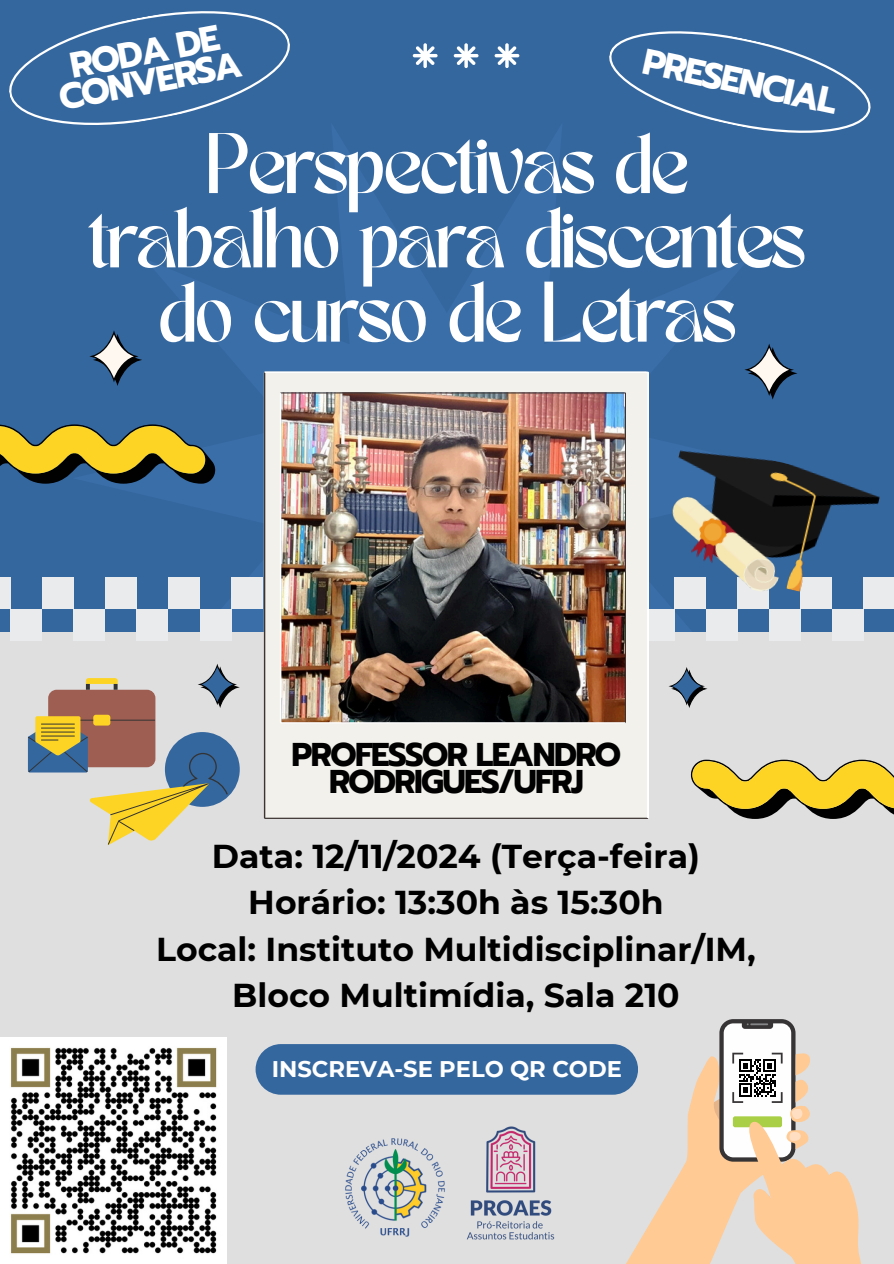
<style>
.page{position:relative;width:894px;height:1264px;background:#fff}
.page>*{position:absolute;margin:0;border:0;box-sizing:border-box;transform-origin:0 0}
.t1{font:60px/74.2px "TANMERINGUE";letter-spacing:-.05em;color:#fff;text-align:center}
.t2{font:700 36px "Prompt";color:#fff}
.t3{font:700 35.85px/29.7px "Prompt";color:#fff;text-align:center}
.t4{font:700 33px/46.2px "Montserrat";color:#000;text-align:center}
.t5{font:700 32.85px/27px "Prompt";letter-spacing:-.05em;color:#010101;text-align:center}
.t6{font:700 22.65px "Montserrat";color:#fff}
</style>
<div class="page">
<div style="left:0;top:0;width:893px;height:1263px;background:#35679f"></div>
<div style="left:0;top:631px;width:893px;height:632px;background:#dfdfdf"></div>
<svg style="left:744px;top:344px;width:53px;height:55px"></svg>
<svg style="left:668px;top:667px;width:39px;height:41px"></svg>
<svg style="left:89px;top:330px;width:53px;height:56px"></svg>
<svg style="left:0;top:424px;width:215px;height:59px"></svg>
<svg style="left:690px;top:759px;width:203px;height:60px"></svg>
<div style="left:0;top:577px;width:10px;height:31px;background:#e9ebed"></div>
<div style="left:10px;top:608px;width:32px;height:32px;background:#e9ebed"></div>
<div style="left:42px;top:577px;width:32px;height:31px;background:#e9ebed"></div>
<div style="left:74px;top:608px;width:31px;height:32px;background:#e9ebed"></div>
<div style="left:105px;top:577px;width:32px;height:31px;background:#e9ebed"></div>
<div style="left:137px;top:608px;width:31px;height:32px;background:#e9ebed"></div>
<div style="left:168px;top:577px;width:32px;height:31px;background:#e9ebed"></div>
<div style="left:200px;top:608px;width:31px;height:32px;background:#e9ebed"></div>
<div style="left:231px;top:577px;width:32px;height:31px;background:#e9ebed"></div>
<svg style="left:9px;top:11px;width:281px;height:114px"></svg>
<svg style="left:609px;top:31px;width:262px;height:102px"></svg>
<svg style="left:412px;top:43px;width:25px;height:25px"></svg>
<svg style="left:453px;top:43px;width:25px;height:25px"></svg>
<svg style="left:494px;top:43px;width:25px;height:25px"></svg>
<div style="left:642px;top:608px;width:32px;height:32px;background:#e9ebed"></div>
<div style="left:705px;top:608px;width:32px;height:32px;background:#e9ebed"></div>
<div style="left:768px;top:608px;width:32px;height:32px;background:#e9ebed"></div>
<div style="left:831px;top:608px;width:32px;height:32px;background:#e9ebed"></div>
<div style="left:863px;top:577px;width:30px;height:31px;background:#e9ebed"></div>
<img style="left:264px;top:371px;width:385px;height:447px">
<img style="left:0;top:1037px;width:226px;height:226px">
<div style="left:255px;top:1044px;width:383px;height:50px;background:#35679f;border-radius:25px"></div>
<img style="left:345px;top:1138px;width:100px;height:99px">
<img style="left:467px;top:1126px;width:88px;height:114px">
<img style="left:652px;top:450px;width:230px;height:163px">
<svg style="left:27px;top:664px;width:213px;height:181px"></svg>
<div style="left:719px;top:1019px;width:76px;height:142px;background:#373435;border-radius:14px"></div>
<div style="left:723px;top:1023px;width:68px;height:134px;background:#fefefe;border-radius:10px"></div>
<svg style="left:741px;top:1023px;width:31px;height:5px"></svg>
<svg style="left:622px;top:1050px;width:239px;height:213px"></svg>
<p class="t3" style="left:51px;top:55px;width:187px;rotate:-11deg">RODA DE<br>CONVERSA</p>
<p class="t2" style="left:648px;top:35px;width:199px;rotate:12deg">PRESENCIAL</p>
<p class="t1" style="left:88px;top:136px;width:719px">Perspectivas de trabalho para discentes do curso de Letras</p>
<p class="t5" style="left:291px;top:741px;width:331px">PROFESSOR LEANDRO<br>RODRIGUES/UFRJ</p>
<p class="t4" style="left:156px;top:833px;width:601px">Data: 12/11/2024 (Terça-feira)<br>Horário: 13:30h às 15:30h<br>Local: Instituto Multidisciplinar/IM,<br>Bloco Multimídia, Sala 210</p>
<p class="t6" style="left:271px;top:1054px;width:351px">INSCREVA-SE PELO QR CODE</p>
</div>
